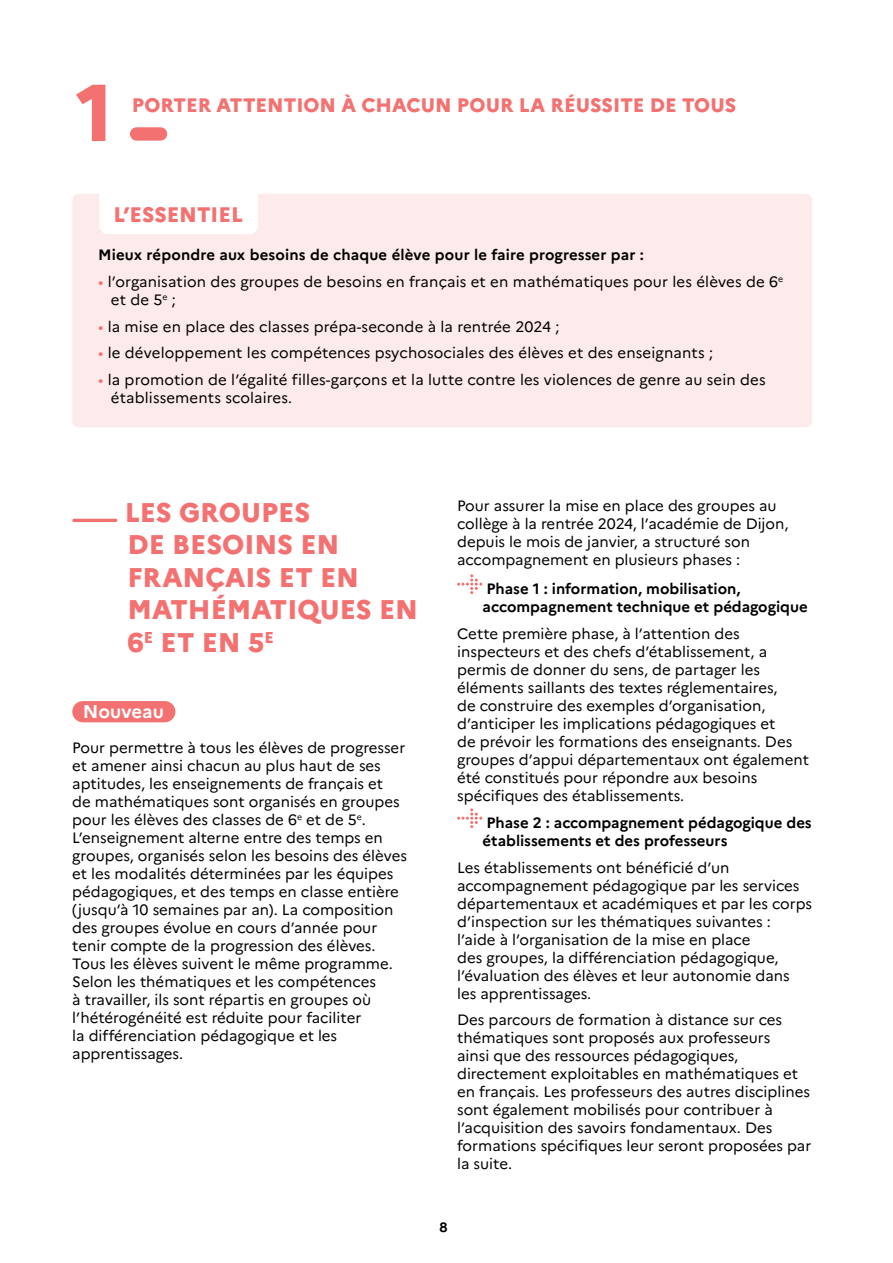
<style>
.page{position:relative;width:893px;height:1263px;background:#fff}
.page>*{position:absolute;margin:0;border:0;box-sizing:border-box;transform-origin:0 0}
.t1{font:800 80.4px "Marianne";color:#f47171}
.t2{font:800 27px/32.4px "Marianne";color:#f47171}
.t3{font:800 21px "Marianne";color:#f47171}
.t4{font:800 19.5px "Marianne";color:#f47171}
.t5{font:700 18.6px "Marianne";letter-spacing:-.005em;color:#fff}
.t6{font:15px/18px "Marianne";color:#000}
.t7{font:700 15px/18px "Marianne";color:#000}
.t8{font:700 13.5px "Marianne";color:#000}
.s1{color:#f47171}
</style>
<div class="page">
<hr style="left:72px;top:519px;width:45px;height:3px;background:#f47171;border-radius:2px">
<div style="left:72px;top:701px;width:103px;height:21px;background:#f47171;border-radius:11px"></div>
<svg style="left:457px;top:574px;width:25px;height:20px"></svg>
<svg style="left:457px;top:808px;width:25px;height:20px"></svg>
<div style="left:72px;top:194px;width:740px;height:233px;background:#fdeaea;border-radius:6px"></div>
<div style="left:99px;top:194px;width:159px;height:40px;background:#fff"></div>
<div style="left:130px;top:127px;width:37px;height:14px;background:#f47171;border-radius:7px"></div>
<h1 class="t1" style="left:76px;top:63px;width:39px">1</h1>
<h3 class="t4" style="left:132px;top:94px;width:606px">PORTER ATTENTION À CHACUN POUR LA RÉUSSITE DE TOUS</h3>
<h3 class="t3" style="left:113px;top:202px;width:131px">L’ESSENTIEL</h3>
<p class="t7" style="left:98px;top:246px;width:547px">Mieux répondre aux besoins de chaque élève pour le faire progresser par :</p>
<p class="t6" style="left:111px;top:273px;width:674px;text-indent:-13px"><span class="s1">•</span> l’organisation des groupes de besoins en français et en mathématiques pour les élèves de 6<sup>e </sup>et de 5<sup>e</sup> ;</p>
<p class="t6" style="left:98px;top:317px;width:463px"><span class="s1">•</span> la mise en place des classes prépa-seconde à la rentrée 2024 ;</p>
<p class="t6" style="left:98px;top:344px;width:616px"><span class="s1">•</span> le développement les compétences psychosociales des élèves et des enseignants ;</p>
<p class="t6" style="left:111px;top:370px;width:656px;text-indent:-13px"><span class="s1">•</span> la promotion de l’égalité filles-garçons et la lutte contre les violences de genre au sein des établissements scolaires.</p>
<h2 class="t2" style="left:125px;top:496px;width:295px">LES GROUPES<br>DE BESOINS EN<br>FRANÇAIS ET EN<br>MATHÉMATIQUES EN<br>6<sup>E</sup> ET EN 5<sup>E</sup></h2>
<p class="t5" style="left:83px;top:700px;width:82px">Nouveau</p>
<p class="t6" style="left:72px;top:739px;width:336px">Pour permettre à tous les élèves de progresser et amener ainsi chacun au plus haut de ses aptitudes, les enseignements de français et<br>de mathématiques sont organisés en groupes pour les élèves des classes de 6<sup>e</sup> et de 5<sup>e</sup>.<br>L’enseignement alterne entre des temps en groupes, organisés selon les besoins des élèves et les modalités déterminées par les équipes pédagogiques, et des temps en classe entière (jusqu’à 10 semaines par an). La composition des groupes évolue en cours d’année pour tenir compte de la progression des élèves.<br>Tous les élèves suivent le même programme.<br>Selon les thématiques et les compétences<br>à travailler, ils sont répartis en groupes où l’hétérogénéité est réduite pour faciliter<br>la différenciation pédagogique et les apprentissages.</p>
<p class="t6" style="left:457px;top:496px;width:333px">Pour assurer la mise en place des groupes au collège à la rentrée 2024, l’académie de Dijon, depuis le mois de janvier, a structuré son accompagnement en plusieurs phases :</p>
<p class="t7" style="left:483px;top:580px;width:327px">Phase 1 : information, mobilisation, accompagnement technique et pédagogique</p>
<p class="t6" style="left:457px;top:624px;width:353px">Cette première phase, à l’attention des inspecteurs et des chefs d’établissement, a permis de donner du sens, de partager les éléments saillants des textes réglementaires,<br>de construire des exemples d’organisation, d’anticiper les implications pédagogiques et<br>de prévoir les formations des enseignants. Des groupes d’appui départementaux ont également été constitués pour répondre aux besoins spécifiques des établissements.</p>
<p class="t7" style="left:483px;top:814px;width:331px">Phase 2 : accompagnement pédagogique des établissements et des professeurs</p>
<p class="t6" style="left:457px;top:858px;width:357px">Les établissements ont bénéficié d’un accompagnement pédagogique par les services départementaux et académiques et par les corps d’inspection sur les thématiques suivantes : l’aide à l’organisation de la mise en place<br>des groupes, la différenciation pédagogique, l’évaluation des élèves et leur autonomie dans les apprentissages.</p>
<p class="t6" style="left:457px;top:1011px;width:356px">Des parcours de formation à distance sur ces thématiques sont proposés aux professeurs<br>ainsi que des ressources pédagogiques, directement exploitables en mathématiques et en français. Les professeurs des autres disciplines sont également mobilisés pour contribuer à l’acquisition des savoirs fondamentaux. Des formations spécifiques leur seront proposées par la suite.</p>
<p class="t8" style="left:440px;top:1219px;width:10px">8</p>
</div>
